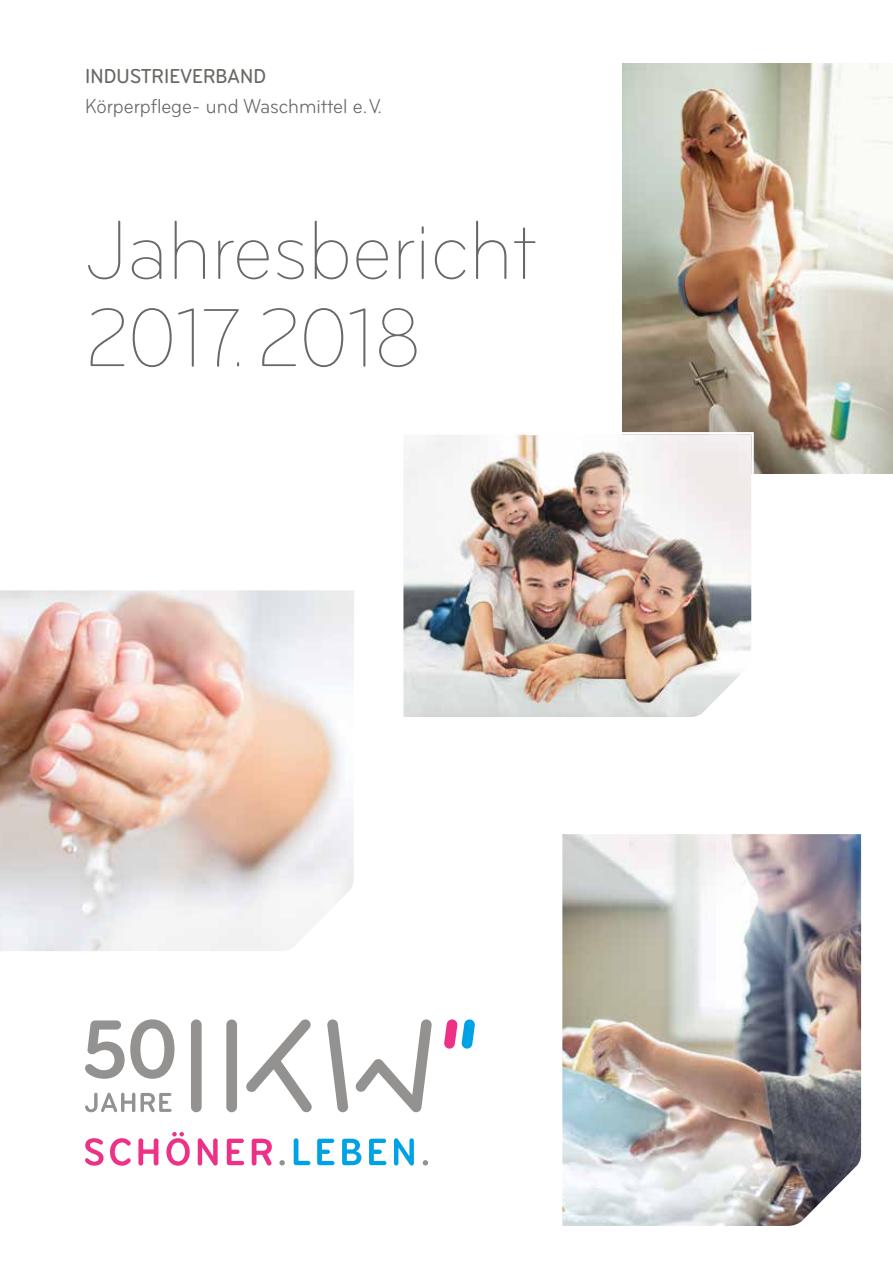
<style>
.page{position:relative;width:893px;height:1263px;background:#fff}
.page>*{position:absolute;margin:0;border:0;box-sizing:border-box;transform-origin:0 0}
.t1{font:300 condensed 85.5px "Bryant";color:#6a6864}
.t2{font:condensed 21px "Bryant";color:#6a6864}
.t3{font:500 condensed 21px "Bryant";letter-spacing:.005em;color:#6a6864}
</style>
<div class="page">
<img style="left:622px;top:64px;width:271px;height:409px">
<img style="left:0;top:590px;width:354px;height:361px">
<img style="left:562px;top:834px;width:299px;height:392px">
<img style="left:403px;top:431px;width:352px;height:286px">
<div style="left:191px;top:1019px;width:11px;height:93px;background:#949290;border-radius:5px"></div>
<div style="left:226px;top:1019px;width:11px;height:93px;background:#949290;border-radius:5px"></div>
<svg style="left:327px;top:1019px;width:21px;height:93px"></svg>
<svg style="left:246px;top:1019px;width:66px;height:94px"></svg>
<svg style="left:444px;top:1019px;width:31px;height:30px"></svg>
<svg style="left:355px;top:1019px;width:77px;height:93px"></svg>
<svg style="left:294px;top:1138px;width:120px;height:27px"></svg>
<svg style="left:85px;top:1132px;width:187px;height:34px"></svg>
<svg style="left:85px;top:1093px;width:87px;height:19px"></svg>
<svg style="left:85px;top:1019px;width:90px;height:60px"></svg>
<svg style="left:279px;top:1160px;width:6px;height:5px"></svg>
<svg style="left:423px;top:1160px;width:5px;height:5px"></svg>
<p class="t3" style="left:85px;top:64px;width:183px">INDUSTRIEVERBAND</p>
<p class="t2" style="left:85px;top:93px;width:299px">Körperpflege- und Waschmittel e. V.</p>
<h1 class="t1" style="left:85px;top:203px;width:452px">Jahresbericht</h1>
<h1 class="t1" style="left:85px;top:291px;width:339px">2017 2018</h1>
</div>
